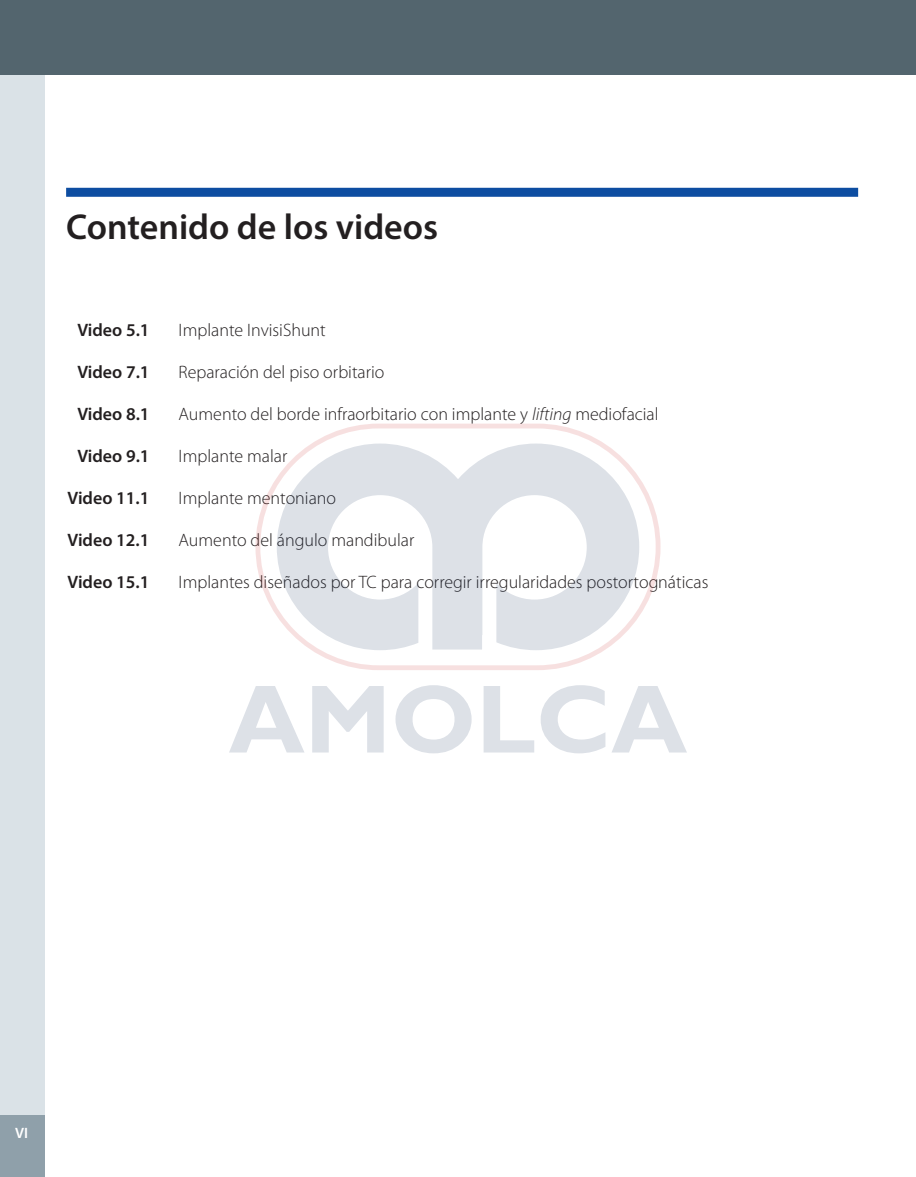
<style>
.page{position:relative;width:916px;height:1177px;background:#fff}
.page>*{position:absolute;margin:0;border:0;box-sizing:border-box;transform-origin:0 0}
.t1{font:600 36px "Myriad Pro";color:#231f20}
.t2{font:300 18px "Myriad Pro";color:#231f20}
.t3{font:600 18px "Myriad Pro";color:#231f20}
.t4{font:600 15px "Myriad Pro";color:#fff}
.s1{font-style:italic}
</style>
<div class="page">
<div style="left:66px;top:188px;width:792px;height:9px;background:#0d4da1"></div>
<div style="left:0;top:0;width:45px;height:1176px;background:#dae2e7"></div>
<div style="left:0;top:1114px;width:45px;height:62px;background:#8fa0aa"></div>
<div style="left:0;top:0;width:916px;height:75px;background:#53656e"></div>
<svg style="left:255px;top:423px;width:406px;height:247px"></svg>
<svg style="left:229px;top:686px;width:75px;height:66px"></svg>
<svg style="left:312px;top:686px;width:72px;height:66px"></svg>
<svg style="left:395px;top:685px;width:77px;height:68px"></svg>
<svg style="left:484px;top:686px;width:50px;height:66px"></svg>
<svg style="left:541px;top:685px;width:64px;height:68px"></svg>
<svg style="left:612px;top:686px;width:75px;height:66px"></svg>
<p class="t1" style="left:66px;top:204px;width:374px">Contenido de los videos</p>
<p class="t3" style="left:77px;top:318px;width:74px">Video 5.1</p>
<p class="t2" style="left:179px;top:319px;width:149px">Implante InvisiShunt</p>
<p class="t3" style="left:77px;top:360px;width:74px">Video 7.1</p>
<p class="t2" style="left:179px;top:361px;width:207px">Reparación del piso orbitario</p>
<p class="t3" style="left:77px;top:402px;width:74px">Video 8.1</p>
<p class="t2" style="left:179px;top:403px;width:481px">Aumento del borde infraorbitario con implante y <span class="s1">lifting</span> mediofacial</p>
<p class="t3" style="left:77px;top:444px;width:74px">Video 9.1</p>
<p class="t2" style="left:179px;top:445px;width:110px">Implante malar</p>
<p class="t3" style="left:68px;top:486px;width:83px">Video 11.1</p>
<p class="t2" style="left:179px;top:487px;width:159px">Implante mentoniano</p>
<p class="t3" style="left:68px;top:528px;width:83px">Video 12.1</p>
<p class="t2" style="left:179px;top:529px;width:237px">Aumento del ángulo mandibular</p>
<p class="t3" style="left:68px;top:570px;width:83px">Video 15.1</p>
<p class="t2" style="left:179px;top:571px;width:531px">Implantes diseñados por TC para corregir irregularidades postortognáticas</p>
<p class="t4" style="left:15px;top:1122px;width:14px">VI</p>
</div>
